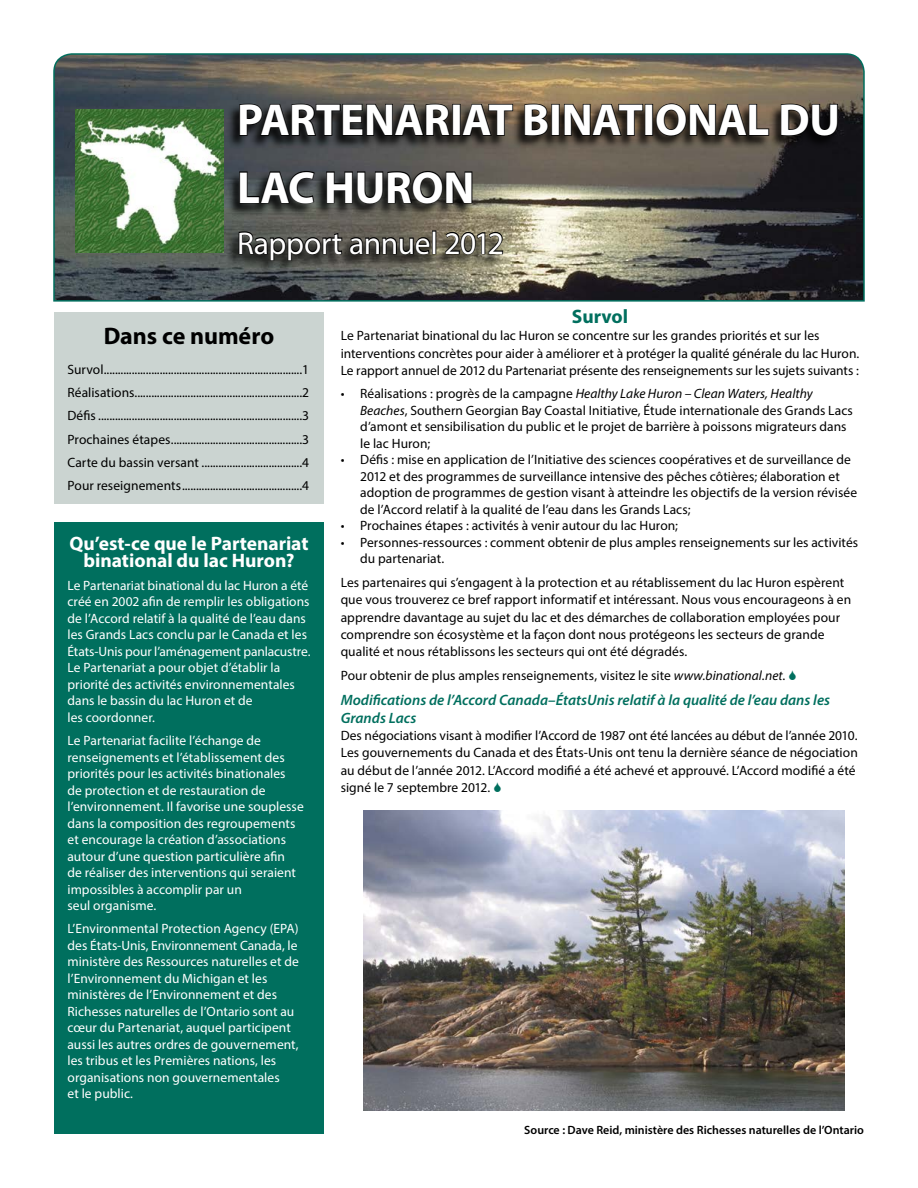
<style>
.page{position:relative;width:918px;height:1188px;background:#fff}
.page>*{position:absolute;margin:0;border:0;box-sizing:border-box;transform-origin:0 0}
.t1{font:700 45px/67.5px "Myriad Pro";letter-spacing:-.01em;color:#fff}
.t2{font:31.5px "Myriad Pro";letter-spacing:-.01em;color:#fff}
.t3{font:700 24px "Myriad Pro";letter-spacing:-.005em;color:#000}
.t4{font:700 19.5px/16.5px "Myriad Pro";color:#fff;text-align:center}
.t5{font:700 19.5px "Myriad Pro";color:#006f5e}
.t6{font:italic 600 15px/18px "Myriad Pro";color:#006f5e}
.t7{font:13.5px/17.2px "Myriad Pro";letter-spacing:.005em;color:#000}
.t8{font:13.5px/16.5px "Myriad Pro";letter-spacing:.005em;color:#fff}
.t9{font:600 12px "Myriad Pro";color:#000}
.s1{font-style:italic}
</style>
<div class="page">
<svg style="left:53px;top:53px;width:812px;height:249px;background:#5c5d52"></svg>
<img style="left:76px;top:110px;width:147px;height:143px">
<div style="left:226px;top:104px;width:614px;height:170px;background:#000;opacity:.89"></div>
<svg style="left:238px;top:103px;width:214px;height:34px;background:#242424"></svg>
<div style="left:452px;top:104px;width:9px;height:32px;border:2px solid #000"></div>
<svg style="left:461px;top:103px;width:53px;height:33px;background:#3e362d"></svg>
<svg style="left:523px;top:103px;width:26px;height:34px"></svg>
<div style="left:551px;top:104px;width:9px;height:32px;border:2px solid #000"></div>
<svg style="left:563px;top:103px;width:81px;height:34px;background:#3f3427"></svg>
<div style="left:645px;top:104px;width:8px;height:32px;border:2px solid #000"></div>
<svg style="left:655px;top:103px;width:115px;height:34px;background:#42382c"></svg>
<svg style="left:780px;top:103px;width:59px;height:34px;background:#231e1b"></svg>
<svg style="left:238px;top:170px;width:266px;height:132px;background:#4c4d47"></svg>
<div style="left:54px;top:522px;width:270px;height:612px;background:#006f5e"></div>
<div style="left:54px;top:312px;width:270px;height:192px;background:#cbd4d1"></div>
<img style="left:364px;top:810px;width:480px;height:300px">
<h1 class="t1" style="left:237px;top:85px;width:605px">PARTENARIAT BINATIONAL DU<br>LAC HURON</h1>
<h2 class="t2" style="left:237px;top:224px;width:269px">Rapport annuel 2012</h2>
<h3 class="t3" style="left:104px;top:320px;width:172px">Dans ce numéro</h3>
<p class="t7" style="left:68px;top:358px;width:243px;line-height:23.2px;text-align:justify">Survol.......................................................................1<br>Réalisations............................................................2<br>Défis .........................................................................3<br>Prochaines étapes...............................................3<br>Carte du bassin versant ....................................4<br>Pour reseignements...........................................4</p>
<h3 class="t4" style="left:69px;top:535px;width:241px">Qu’est-ce que le Partenariat binational du lac Huron?</h3>
<p class="t8" style="left:68px;top:577px;width:244px">Le Partenariat binational du lac Huron a été créé en 2002 afin de remplir les obligations de l’Accord relatif à la qualité de l’eau dans les Grands Lacs conclu par le Canada et les États-Unis pour l’aménagement panlacustre.<br>Le Partenariat a pour objet d’établir la priorité des activités environnementales dans le bassin du lac Huron et de<br>les coordonner.</p>
<p class="t8" style="left:68px;top:732px;width:238px">Le Partenariat facilite l’échange de renseignements et l’établissement des priorités pour les activités binationales<br>de protection et de restauration de l’environnement. Il favorise une souplesse dans la composition des regroupements et encourage la création d’associations autour d’une question particulière afin<br>de réaliser des interventions qui seraient impossibles à accomplir par un<br>seul organisme.</p>
<p class="t8" style="left:68px;top:920px;width:233px">L’Environmental Protection Agency (EPA) des États-Unis, Environnement Canada, le ministère des Ressources naturelles et de l’Environnement du Michigan et les ministères de l’Environnement et des Richesses naturelles de l’Ontario sont au cœur du Partenariat, auquel participent aussi les autres ordres de gouvernement, les tribus et les Premières nations, les organisations non gouvernementales<br>et le public.</p>
<h3 class="t5" style="left:572px;top:304px;width:58px">Survol</h3>
<p class="t7" style="left:341px;top:327px;width:520px">Le Partenariat binational du lac Huron se concentre sur les grandes priorités et sur les interventions concrètes pour aider à améliorer et à protéger la qualité générale du lac Huron.<br>Le rapport annuel de 2012 du Partenariat présente des renseignements sur les sujets suivants :</p>
<p class="t7" style="left:360px;top:385px;width:494px;line-height:16.5px;text-indent:-19px">• Réalisations : progrès de la campagne <span class="s1">Healthy Lake Huron – Clean Waters, Healthy Beaches</span>, Southern Georgian Bay Coastal Initiative, Étude internationale des Grands Lacs d’amont et sensibilisation du public et le projet de barrière à poissons migrateurs dans le lac Huron;</p>
<p class="t7" style="left:360px;top:451px;width:498px;line-height:16.5px;text-indent:-19px">• Défis : mise en application de l’Initiative des sciences coopératives et de surveillance de 2012 et des programmes de surveillance intensive des pêches côtières; élaboration et adoption de programmes de gestion visant à atteindre les objectifs de la version révisée de l’Accord relatif à la qualité de l’eau dans les Grands Lacs;</p>
<p class="t7" style="left:341px;top:517px;width:339px">• Prochaines étapes : activités à venir autour du lac Huron;</p>
<p class="t7" style="left:360px;top:534px;width:499px;line-height:16.5px;text-indent:-19px">• Personnes-ressources : comment obtenir de plus amples renseignements sur les activités du partenariat.</p>
<p class="t7" style="left:341px;top:574px;width:512px">Les partenaires qui s’engagent à la protection et au rétablissement du lac Huron espèrent que vous trouverez ce bref rapport informatif et intéressant. Nous vous encourageons à en apprendre davantage au sujet du lac et des démarches de collaboration employées pour comprendre son écosystème et la façon dont nous protégeons les secteurs de grande qualité et nous rétablissons les secteurs qui ont été dégradés.</p>
<p class="t7" style="left:341px;top:667px;width:446px">Pour obtenir de plus amples renseignements, visitez le site <span class="s1">www.binational.net</span>.</p>
<p class="t6" style="left:341px;top:690px;width:491px">Modifications de l’Accord Canada–ÉtatsUnis relatif à la qualité de l’eau dans les<br>Grands Lacs</p>
<p class="t7" style="left:341px;top:727px;width:519px">Des négociations visant à modifier l’Accord de 1987 ont été lancées au début de l’année 2010.<br>Les gouvernements du Canada et des États-Unis ont tenu la dernière séance de négociation au début de l’année 2012. L’Accord modifié a été achevé et approuvé. L’Accord modifié a été signé le 7 septembre 2012.</p>
<p class="t9" style="left:524px;top:1122px;width:341px">Source : Dave Reid, ministère des Richesses naturelles de l’Ontario</p>
</div>
